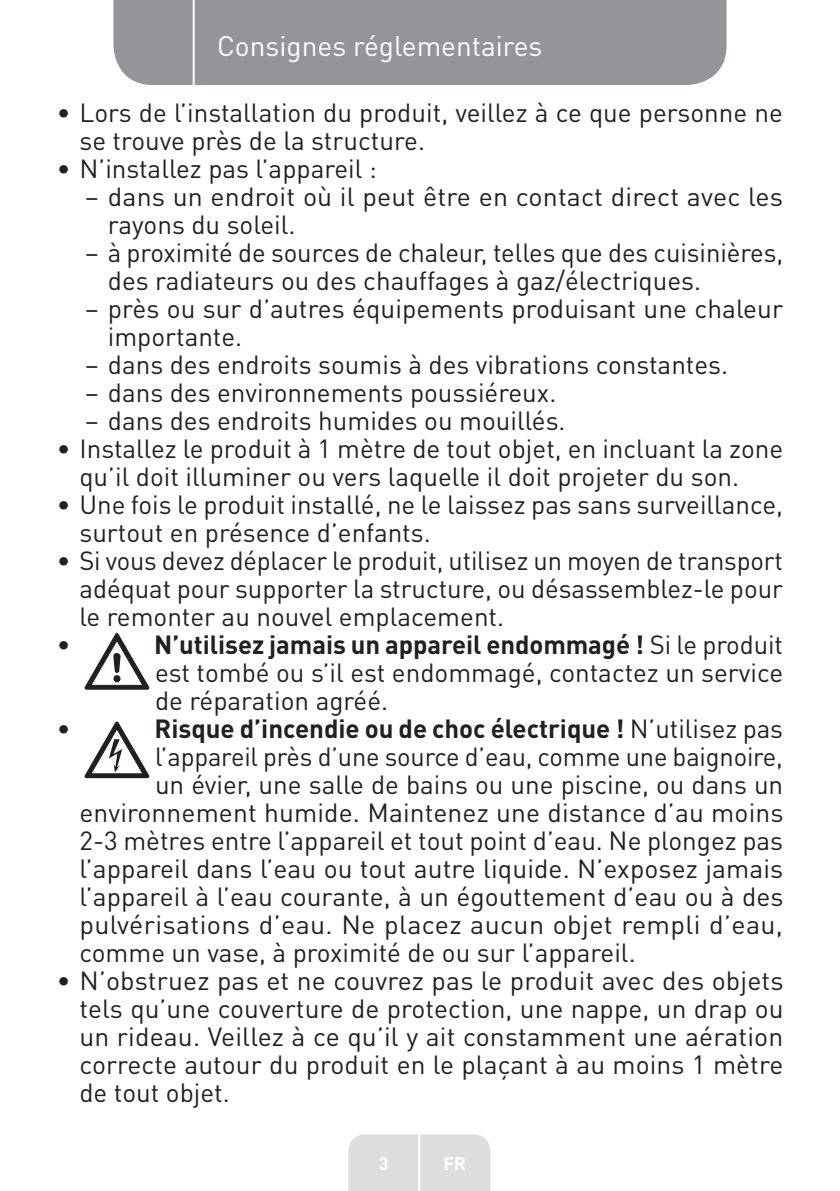
<style>
.page{position:relative;width:840px;height:1191px;background:#fff}
.page>*{position:absolute;margin:0;border:0;box-sizing:border-box;transform-origin:0 0}
.t1{font:28px "DIN Pro";color:#fff}
.t2{font:26px/28px "DIN Pro";color:#231f20}
.t3{font:700 26px "DIN Pro";color:#231f20}
.t4{font:700 18px "DIN Pro";color:#fff}
.s1{font-weight:700}
.s2{font-weight:400}
</style>
<div class="page">
<div style="left:113px;top:0;width:613px;height:85px;background:#939598"></div>
<div style="left:348px;top:1134px;width:142px;height:57px;background:#dcdddf"></div>
<hr style="left:418px;top:1111px;width:2px;height:80px;background:#fff">
<hr style="left:192px;top:0;width:2px;height:88px;background:#fff">
<svg style="left:84px;top:633px;width:65px;height:56px"></svg>
<svg style="left:84px;top:721px;width:65px;height:57px"></svg>
<p class="t1" style="left:217px;top:27px;width:326px">Consignes réglementaires</p>
<p class="t2" style="left:79px;top:97px;width:704px;text-indent:-23px">• Lors de l’installation du produit, veillez à ce que personne ne se trouve près de la structure.</p>
<p class="t2" style="left:57px;top:153px;width:321px">• N’installez pas l’appareil :</p>
<p class="t2" style="left:108px;top:181px;width:676px;text-indent:-23px">– dans un endroit où il peut être en contact direct avec les rayons du soleil.</p>
<p class="t2" style="left:108px;top:237px;width:676px;text-indent:-23px">– à proximité de sources de chaleur, telles que des cuisinières, des radiateurs ou des chauffages à gaz/électriques.</p>
<p class="t2" style="left:108px;top:293px;width:676px;text-indent:-23px">– près ou sur d’autres équipements produisant une chaleur importante.</p>
<p class="t2" style="left:85px;top:349px;width:644px">– dans des endroits soumis à des vibrations constantes.</p>
<p class="t2" style="left:85px;top:377px;width:472px">– dans des environnements poussiéreux.</p>
<p class="t2" style="left:85px;top:405px;width:481px">– dans des endroits humides ou mouillés.</p>
<p class="t2" style="left:79px;top:433px;width:705px;text-indent:-23px">• Installez le produit à 1 mètre de tout objet, en incluant la zone qu’il doit illuminer ou vers laquelle il doit projeter du son.</p>
<p class="t2" style="left:79px;top:489px;width:704px;text-indent:-23px">• Une fois le produit installé, ne le laissez pas sans surveillance, surtout en présence d’enfants.</p>
<p class="t2" style="left:79px;top:545px;width:704px;text-align:justify;text-indent:-23px">• Si vous devez déplacer le produit, utilisez un moyen de transport adéquat pour supporter la structure, ou désassemblez-le pour le remonter au nouvel emplacement.</p>
<p class="t2" style="left:57px;top:629px;width:15px">•</p>
<p class="t2" style="left:154px;top:629px;width:630px;text-align:justify"><span class="s1">N’utilisez jamais un appareil endommagé !</span> Si le produit est tombé ou s’il est endommagé, contactez un service de réparation agréé.</p>
<p class="t2" style="left:57px;top:713px;width:15px">•</p>
<p class="t3" style="left:154px;top:711px;width:629px">Risque d’incendie ou de choc électrique ! <span class="s2">N’utilisez pas</span></p>
<p class="t2" style="left:155px;top:741px;width:629px">l’appareil près d’une source d’eau, comme une baignoire,</p>
<p class="t2" style="left:155px;top:769px;width:629px">un évier, une salle de bains ou une piscine, ou dans un</p>
<p class="t2" style="left:79px;top:797px;width:705px">environnement humide. Maintenez une distance d’au moins</p>
<p class="t2" style="left:79px;top:825px;width:704px">2-3 mètres entre l’appareil et tout point d’eau. Ne plongez pas</p>
<p class="t2" style="left:79px;top:853px;width:704px">l’appareil dans l’eau ou tout autre liquide. N’exposez jamais</p>
<p class="t2" style="left:79px;top:881px;width:705px">l’appareil à l’eau courante, à un égouttement d’eau ou à des</p>
<p class="t2" style="left:79px;top:909px;width:704px">pulvérisations d’eau. Ne placez aucun objet rempli d’eau,</p>
<p class="t2" style="left:79px;top:937px;width:557px">comme un vase, à proximité de ou sur l’appareil.</p>
<p class="t2" style="left:79px;top:965px;width:705px;text-align:justify;text-indent:-23px">• N’obstruez pas et ne couvrez pas le produit avec des objets tels qu’une couverture de protection, une nappe, un drap ou un rideau. Veillez à ce qu’il y ait constamment une aération correcte autour du produit en le plaçant à au moins 1 mètre de tout objet.</p>
<p class="t4" style="left:378px;top:1150px;width:11px">3</p>
<p class="t4" style="left:443px;top:1150px;width:24px">FR</p>
</div>
